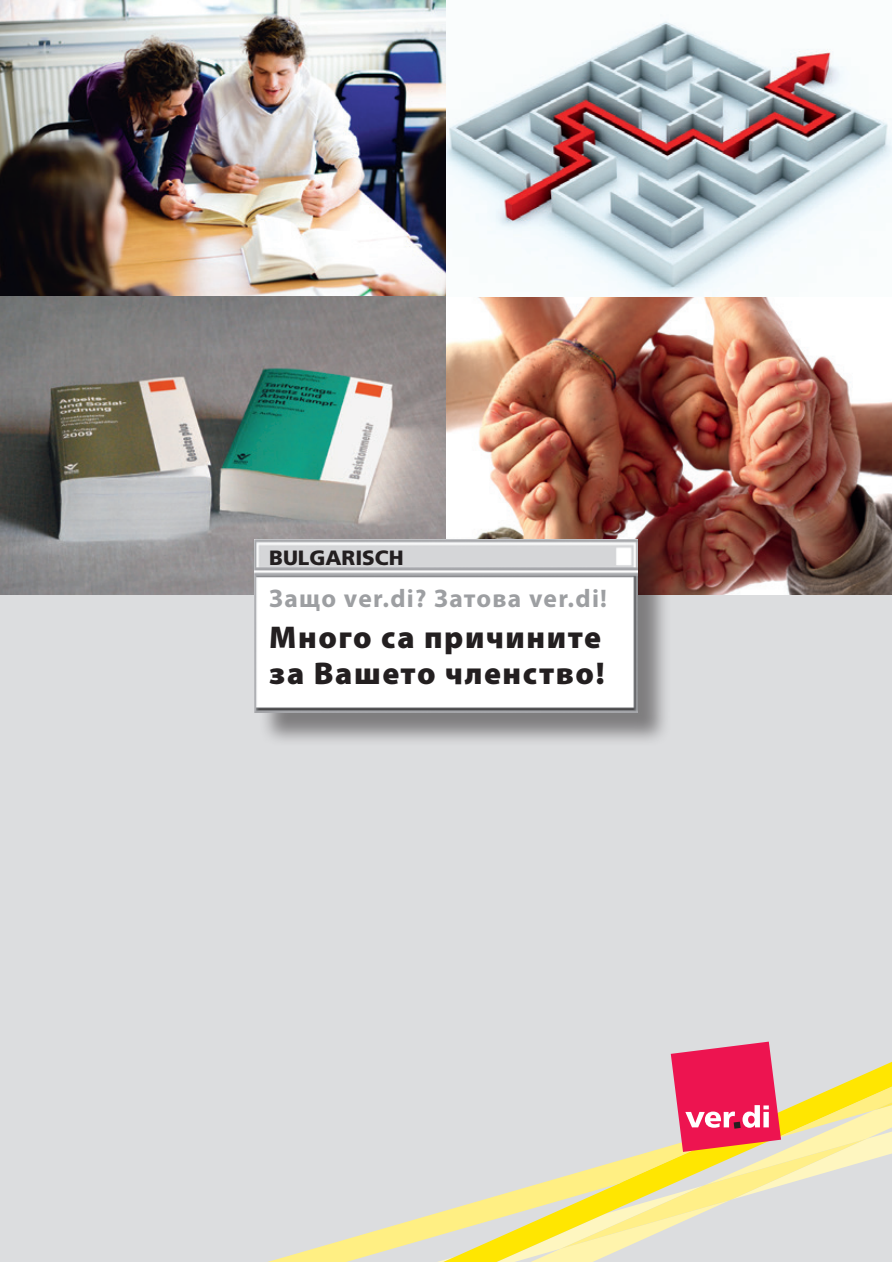
<style>
.page{position:relative;width:892px;height:1262px;background:#fff}
.page>*{position:absolute;margin:0;border:0;box-sizing:border-box;transform-origin:0 0}
.t1{font:900 31.5px/36px "Myriad Pro";letter-spacing:.05em;color:#231f20}
.t2{font:700 25.5px "Myriad Pro";letter-spacing:.05em;color:#9d9fa2}
.t3{font:900 20.7px "Frutiger LT Pro";color:#231f20}
</style>
<div class="page">
<div style="left:0;top:0;width:891px;height:1261px;background:#dcdddf"></div>
<img style="left:0;top:0;width:891px;height:594px">
<div style="left:258px;top:543px;width:413px;height:203px;background:#231f20;opacity:.5"></div>
<img style="left:254px;top:539px;width:383px;height:173px">
<svg style="left:271px;top:1187px;width:257px;height:74px"></svg>
<svg style="left:528px;top:1177px;width:95px;height:84px"></svg>
<svg style="left:560px;top:1041px;width:331px;height:207px"></svg>
<p class="t3" style="left:269px;top:545px;width:136px">BULGARISCH</p>
<p class="t2" style="left:269px;top:582px;width:339px">Защо ver.di? Затова ver.di!</p>
<p class="t1" style="left:269px;top:617px;width:337px">Много са причините за Вашето членство!</p>
</div>
